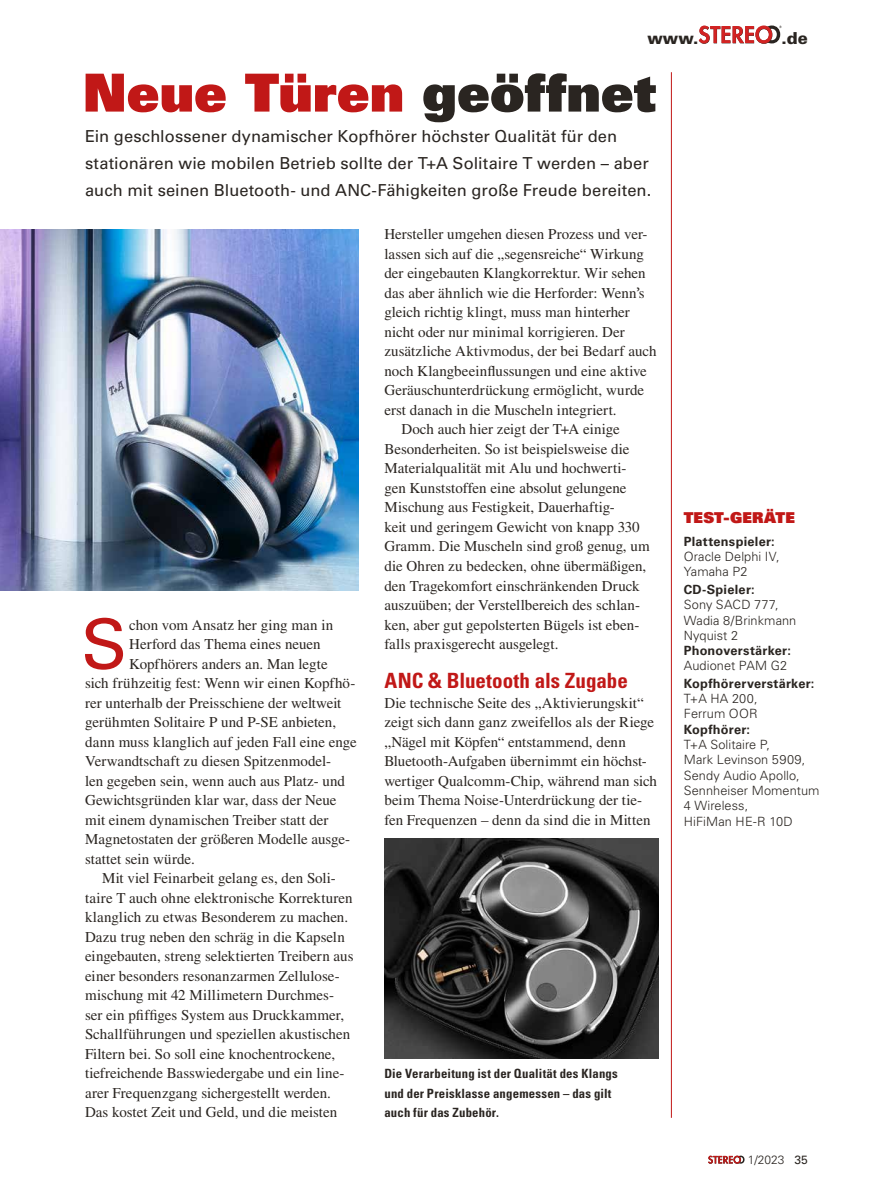
<style>
.page{position:relative;width:893px;height:1191px;background:#fff}
.page>*{position:absolute;margin:0;border:0;box-sizing:border-box;transform-origin:0 0}
.t1{font:69px "Univers LT Std";color:#c11817}
.t2{font:52.5px "Univers LT Std X Black";color:#c11817}
.t3{font:700 condensed 21px "Univers LT Std";color:#c11817}
.t4{font:16.5px/27px "Univers LT Std";letter-spacing:.005em;color:#2a2521}
.t5{font:900 16.5px "Univers LT Std";color:#2a2521}
.t6{font:15px/19.5px "Times LT Std";color:#2a2521}
.t7{font:15px "Univers LT Std X Black";letter-spacing:.015em;color:#c11817}
.t8{font:300 12.75px/15.3px "Univers LT Std";letter-spacing:.01em;color:#2a2521}
.t9{font:700 condensed 12.75px/19.5px "Univers LT Std";letter-spacing:.015em;color:#2a2521}
.t10{font:700 12.75px "Univers LT Std";letter-spacing:.02em;color:#2a2521}
.t11{font:300 12px "Univers LT Std";color:#2a2521}
.s1{color:#2a2521}
.s2{font-family:"Minion Pro";font-weight:600}
.s3{font-weight:400}
</style>
<div class="page">
<svg style="left:708px;top:1155px;width:36px;height:8px"></svg>
<hr style="left:671px;top:72px;width:1px;height:1045px;background:#c11817">
<img style="left:384px;top:838px;width:274px;height:220px">
<img style="left:0;top:230px;width:359px;height:361px">
<svg style="left:699px;top:26px;width:83px;height:18px"></svg>
<p class="t5" style="left:647px;top:28px;width:53px">www.</p>
<p class="t5" style="left:781px;top:28px;width:28px">.de</p>
<h2 class="t2" style="left:83px;top:58px;width:575px">Neue Türen <span class="s1">geöffnet</span></h2>
<p class="t4" style="left:85px;top:123px;width:568px">Ein geschlossener dynamischer Kopfhörer höchster Qualität für den stationären wie mobilen Betrieb sollte der T+A Solitaire T werden – aber auch mit seinen Bluetooth- und ANC-Fähigkeiten große Freude bereiten.</p>
<h1 class="t1" style="left:81px;top:603px;width:48px">S</h1>
<p class="t6" style="left:129px;top:614px;width:205px">chon vom Ansatz her ging man in</p>
<p class="t6" style="left:129px;top:634px;width:193px">Herford das Thema eines neuen</p>
<p class="t6" style="left:129px;top:653px;width:200px">Kopfhörers anders an. Man legte</p>
<p class="t6" style="left:85px;top:673px;width:272px">sich frühzeitig fest: Wenn wir einen Kopfhö-</p>
<p class="t6" style="left:85px;top:692px;width:258px">rer unterhalb der Preisschiene der weltweit</p>
<p class="t6" style="left:85px;top:712px;width:253px">gerühmten Solitaire P und P-SE anbieten,</p>
<p class="t6" style="left:85px;top:731px;width:273px">dann muss klanglich auf jeden Fall eine enge</p>
<p class="t6" style="left:85px;top:751px;width:248px">Verwandtschaft zu diesen Spitzenmodel-</p>
<p class="t6" style="left:85px;top:770px;width:262px">len gegeben sein, wenn auch aus Platz- und</p>
<p class="t6" style="left:85px;top:790px;width:253px">Gewichtsgründen klar war, dass der Neue</p>
<p class="t6" style="left:85px;top:809px;width:245px">mit einem dynamischen Treiber statt der</p>
<p class="t6" style="left:85px;top:829px;width:267px">Magnetostaten der größeren Modelle ausge-</p>
<p class="t6" style="left:85px;top:848px;width:111px">stattet sein würde.</p>
<p class="t6" style="left:102px;top:868px;width:235px">Mit viel Feinarbeit gelang es, den Soli-</p>
<p class="t6" style="left:85px;top:887px;width:269px">taire T auch ohne elektronische Korrekturen</p>
<p class="t6" style="left:85px;top:907px;width:265px">klanglich zu etwas Besonderem zu machen.</p>
<p class="t6" style="left:85px;top:926px;width:261px">Dazu trug neben den schräg in die Kapseln</p>
<p class="t6" style="left:85px;top:946px;width:270px">eingebauten, streng selektierten Treibern aus</p>
<p class="t6" style="left:85px;top:965px;width:256px">einer besonders resonanzarmen Zellulose-</p>
<p class="t6" style="left:85px;top:985px;width:251px">mischung mit 42 Millimetern Durchmes-</p>
<p class="t6" style="left:85px;top:1004px;width:261px">ser ein pfiffiges System aus Druckkammer,</p>
<p class="t6" style="left:85px;top:1024px;width:267px">Schallführungen und speziellen akustischen</p>
<p class="t6" style="left:85px;top:1043px;width:252px">Filtern bei. So soll eine knochentrockene,</p>
<p class="t6" style="left:85px;top:1063px;width:261px">tiefreichende Basswiedergabe und ein line-</p>
<p class="t6" style="left:85px;top:1082px;width:247px">arer Frequenzgang sichergestellt werden.</p>
<p class="t6" style="left:85px;top:1102px;width:254px">Das kostet Zeit und Geld, und die meisten</p>
<p class="t6" style="left:384px;top:224px;width:264px">Hersteller umgehen diesen Prozess und ver-</p>
<p class="t6" style="left:384px;top:244px;width:261px">lassen sich auf die „segensreiche“ Wirkung</p>
<p class="t6" style="left:384px;top:263px;width:263px">der eingebauten Klangkorrektur. Wir sehen</p>
<p class="t6" style="left:384px;top:283px;width:262px">das aber ähnlich wie die Herforder: Wenn<span class="s2">’</span>s</p>
<p class="t6" style="left:384px;top:302px;width:247px">gleich richtig klingt, muss man hinterher</p>
<p class="t6" style="left:384px;top:322px;width:242px">nicht oder nur minimal korrigieren. Der</p>
<p class="t6" style="left:384px;top:341px;width:274px">zusätzliche Aktivmodus, der bei Bedarf auch</p>
<p class="t6" style="left:384px;top:361px;width:264px">noch Klangbeeinflussungen und eine aktive</p>
<p class="t6" style="left:384px;top:380px;width:261px">Geräuschunterdrückung ermöglicht, wurde</p>
<p class="t6" style="left:384px;top:400px;width:234px">erst danach in die Muscheln integriert.</p>
<p class="t6" style="left:401px;top:419px;width:220px">Doch auch hier zeigt der T+A einige</p>
<p class="t6" style="left:384px;top:439px;width:247px">Besonderheiten. So ist beispielsweise die</p>
<p class="t6" style="left:384px;top:458px;width:244px">Materialqualität mit Alu und hochwerti-</p>
<p class="t6" style="left:384px;top:478px;width:244px">gen Kunststoffen eine absolut gelungene</p>
<p class="t6" style="left:384px;top:497px;width:232px">Mischung aus Festigkeit, Dauerhaftig-</p>
<p class="t6" style="left:384px;top:517px;width:257px">keit und geringem Gewicht von knapp 330</p>
<p class="t6" style="left:384px;top:536px;width:267px">Gramm. Die Muscheln sind groß genug, um</p>
<p class="t6" style="left:384px;top:556px;width:263px">die Ohren zu bedecken, ohne übermäßigen,</p>
<p class="t6" style="left:384px;top:575px;width:257px">den Tragekomfort einschränkenden Druck</p>
<p class="t6" style="left:384px;top:595px;width:257px">auszuüben; der Verstellbereich des schlan-</p>
<p class="t6" style="left:384px;top:614px;width:256px">ken, aber gut gepolsterten Bügels ist eben-</p>
<p class="t6" style="left:384px;top:634px;width:176px">falls praxisgerecht ausgelegt.</p>
<h3 class="t3" style="left:384px;top:667px;width:245px">ANC &amp; Bluetooth als Zugabe</h3>
<p class="t6" style="left:384px;top:692px;width:274px">Die technische Seite des „Aktivierungskit“ zeigt sich dann ganz zweifellos als der Riege „Nägel mit Köpfen“ entstammend, denn Bluetooth-Aufgaben übernimmt ein höchst&shy;wertiger Qualcomm-Chip, während man sich beim Thema Noise-Unterdrückung der tie&shy;fen Frequenzen – denn da sind die in Mitten</p>
<p class="t9" style="left:384px;top:1063px;width:235px">Die Verarbeitung ist der Qualität des Klangs und der Preisklasse angemessen – das gilt auch für das Zubehör.</p>
<p class="t7" style="left:684px;top:508px;width:113px">TEST-GERÄTE</p>
<p class="t10" style="left:684px;top:534px;width:92px">Plattenspieler:</p>
<p class="t8" style="left:684px;top:549px;width:97px">Oracle Delphi IV,<br>Yamaha P2</p>
<p class="t10" style="left:684px;top:582px;width:72px">CD-Spieler:</p>
<p class="t8" style="left:684px;top:597px;width:114px">Sony SACD 777,<br>Wadia 8/Brinkmann<br>Nyquist 2</p>
<p class="t10" style="left:684px;top:643px;width:109px">Phonoverstärker:</p>
<p class="t8" style="left:684px;top:658px;width:105px">Audionet PAM G2</p>
<p class="t10" style="left:684px;top:676px;width:132px">Kopfhörerverstärker:</p>
<p class="t8" style="left:684px;top:691px;width:75px">T+A HA 200,<br>Ferrum OOR</p>
<p class="t10" style="left:684px;top:722px;width:68px">Kopfhörer:</p>
<p class="t8" style="left:684px;top:737px;width:137px">T+A Solitaire P,<br>Mark Levinson 5909,<br>Sendy Audio Apollo,<br>Sennheiser Momentum<br>4 Wireless,<br>HiFiMan HE-R 10D</p>
<p class="t11" style="left:748px;top:1152px;width:62px">1/2023 <span class="s3">35</span></p>
</div>
